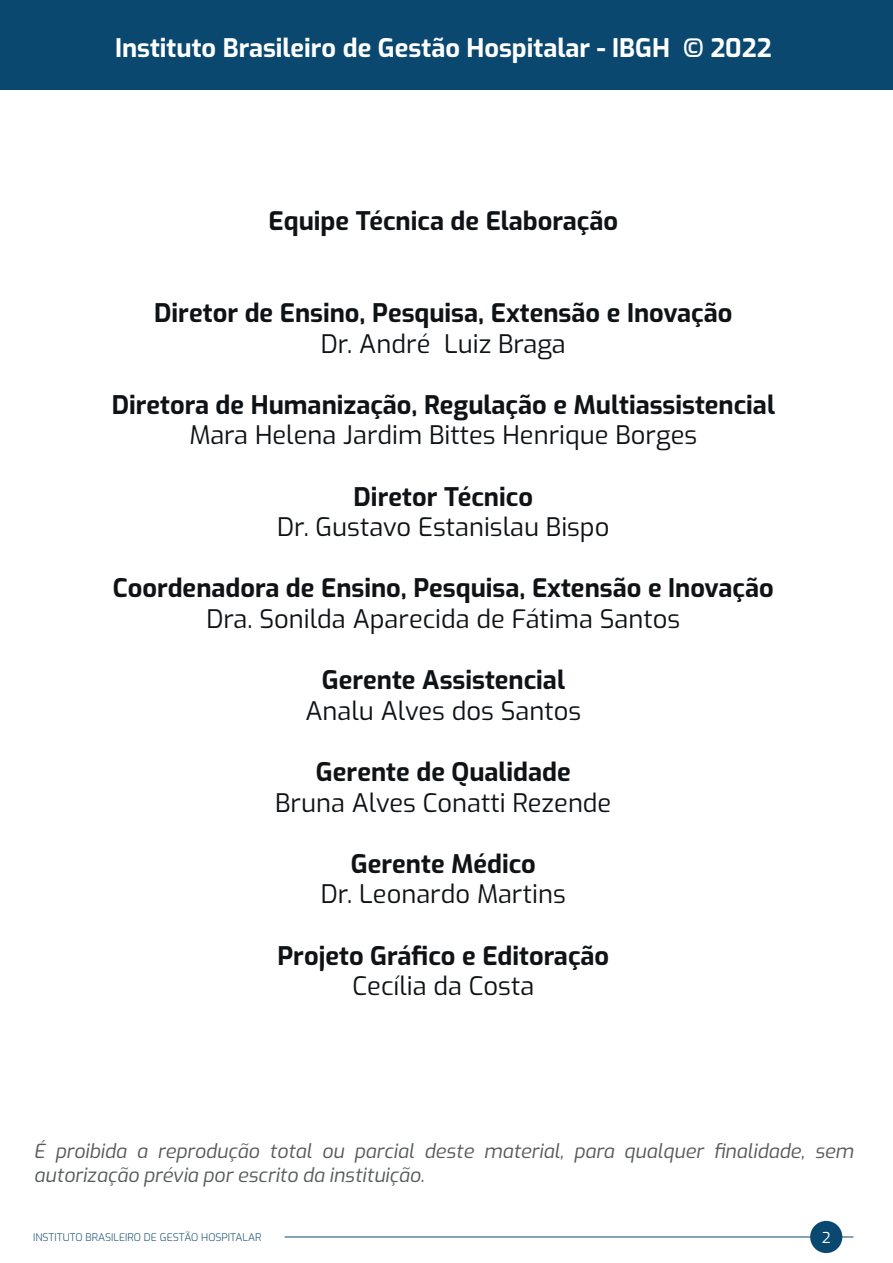
<style>
.page{position:relative;width:893px;height:1263px;background:#fff}
.page>*{position:absolute;margin:0;border:0;box-sizing:border-box;transform-origin:0 0}
.t1{font:700 25.5px "Exo";color:#101315}
.t2{font:25.5px "Exo";color:#101315}
.t3{font:700 25.5px "Exo";color:#fff}
.t4{font:italic 19.5px/23.4px "Exo";color:#585b5b}
.t5{font:15px "Exo";color:#fff}
.t6{font:300 10.5px "Exo";color:#0a486f}
</style>
<div class="page">
<div style="left:0;top:0;width:893px;height:89px;background:#0a486f"></div>
<hr style="left:285px;top:1236px;width:568px;height:1px;background:#0a486f">
<div style="left:810px;top:1221px;width:32px;height:32px;background:#0a486f;border-radius:50%"></div>
<p class="t3" style="left:115px;top:30px;width:658px">Instituto Brasileiro de Gestão Hospitalar - IBGH © 2022</p>
<p class="t1" style="left:269px;top:202px;width:351px">Equipe Técnica de Elaboração</p>
<p class="t1" style="left:154px;top:294px;width:580px">Diretor de Ensino, Pesquisa, Extensão e Inovação</p>
<p class="t2" style="left:321px;top:325px;width:246px">Dr. André Luiz Braga</p>
<p class="t1" style="left:112px;top:386px;width:665px">Diretora de Humanização, Regulação e Multiassistencial</p>
<p class="t2" style="left:189px;top:417px;width:509px">Mara Helena Jardim Bittes Henrique Borges</p>
<p class="t1" style="left:354px;top:478px;width:181px">Diretor Técnico</p>
<p class="t2" style="left:277px;top:508px;width:334px">Dr. Gustavo Estanislau Bispo</p>
<p class="t1" style="left:113px;top:570px;width:662px">Coordenadora de Ensino, Pesquisa, Extensão e Inovação</p>
<p class="t2" style="left:206px;top:600px;width:475px">Dra. Sonilda Aparecida de Fátima Santos</p>
<p class="t1" style="left:322px;top:661px;width:245px">Gerente Assistencial</p>
<p class="t2" style="left:305px;top:692px;width:277px">Analu Alves dos Santos</p>
<p class="t1" style="left:316px;top:753px;width:256px">Gerente de Qualidade</p>
<p class="t2" style="left:275px;top:784px;width:338px">Bruna Alves Conatti Rezende</p>
<p class="t1" style="left:351px;top:845px;width:187px">Gerente Médico</p>
<p class="t2" style="left:321px;top:876px;width:246px">Dr. Leonardo Martins</p>
<p class="t1" style="left:277px;top:937px;width:333px">Projeto Gráfico e Editoração</p>
<p class="t2" style="left:352px;top:967px;width:183px">Cecília da Costa</p>
<p class="t4" style="left:34px;top:1138px;width:821px">É proibida a reprodução total ou parcial deste material, para qualquer finalidade, sem autorização prévia por escrito da instituição.</p>
<p class="t6" style="left:33px;top:1229px;width:230px">INSTITUTO BRASILEIRO DE GESTÃO HOSPITALAR</p>
<p class="t5" style="left:822px;top:1226px;width:10px">2</p>
</div>
